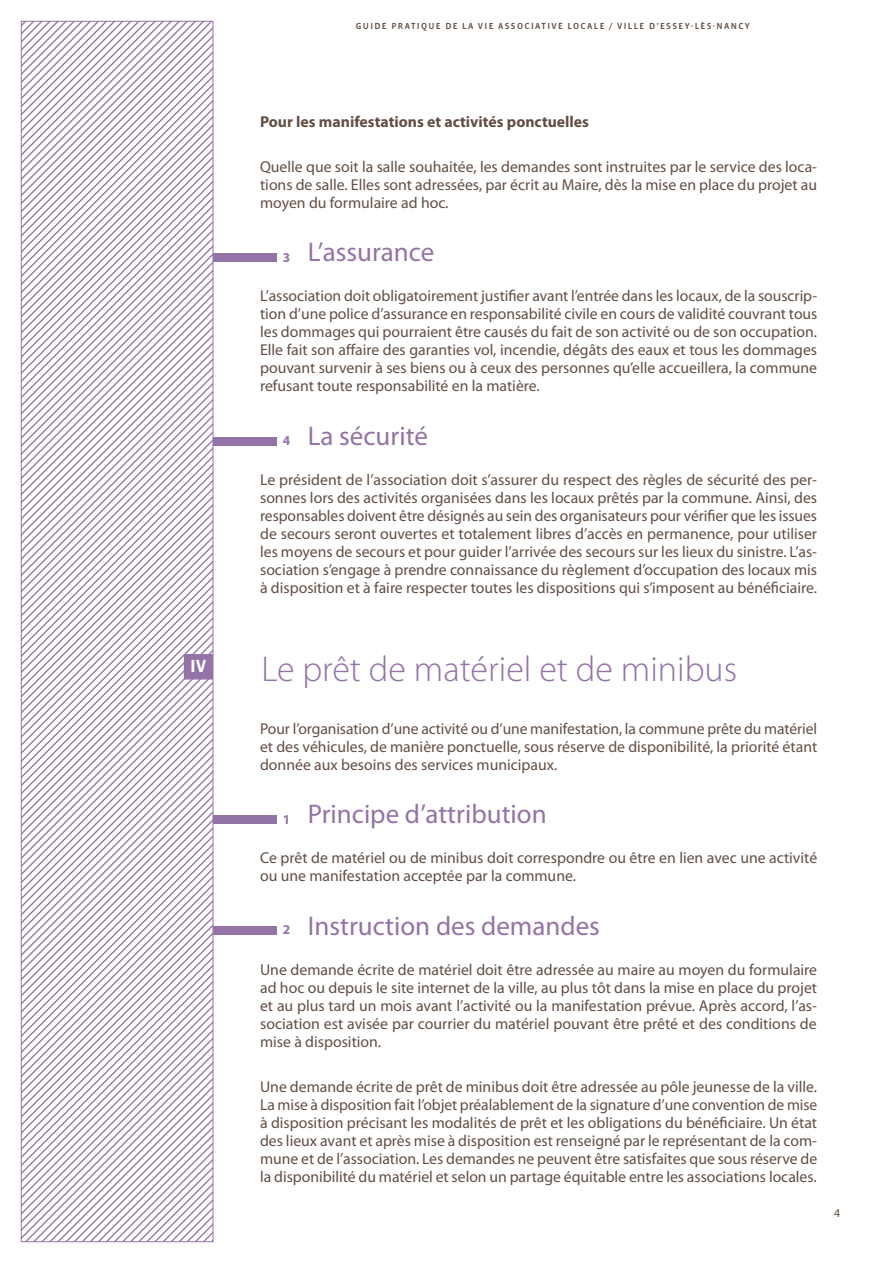
<style>
.page{position:relative;width:893px;height:1263px;background:#fff}
.page>*{position:absolute;margin:0;border:0;box-sizing:border-box;transform-origin:0 0}
.titre{font:300 36px "Myriad Pro";color:#9473a6}
.Style_de_paragraphe{font:27px "Myriad Pro";color:#9473a6}
.titre_article_2{font:700 18px "Vista Sans OT";color:#fff}
.Labeur{font:15.75px/18px "Myriad Pro";color:#634e43;text-align:justify}
.Labeur-2{font:700 15.75px "Myriad Pro";color:#634e43}
.Style_de_paragraphe-2{font:700 13.5px "Myriad Pro";color:#9473a6}
.Labeur-3{font:12px "Myriad Pro";color:#634e43}
.sous-rubriques{font:500 9px "Vista Sans OT";letter-spacing:.15em;color:#634e43}
</style>
<div class="page">
<svg style="left:23px;top:23px;width:188px;height:1217px"></svg>
<div style="left:21px;top:21px;width:192px;height:1221px;border:1px solid #9473a6"></div>
<div style="left:213px;top:437px;width:63px;height:8px;background:#9473a6"></div>
<div style="left:213px;top:815px;width:63px;height:9px;background:#9473a6"></div>
<div style="left:213px;top:926px;width:63px;height:8px;background:#9473a6"></div>
<div style="left:213px;top:254px;width:63px;height:8px;background:#9473a6"></div>
<div style="left:184px;top:654px;width:29px;height:25px;background:#9473a6"></div>
<p class="sous-rubriques" style="left:356px;top:21px;width:396px">GUIDE PRATIQUE DE LA VIE ASSOCIATIVE LOCALE / VILLE D’ESSEY-LÈS-NANCY</p>
<p class="Labeur-2" style="left:260px;top:113px;width:330px">Pour les manifestations et activités ponctuelles</p>
<p class="Labeur" style="left:260px;top:158px;width:559px">Quelle que soit la salle souhaitée, les demandes sont instruites par le service des loca&shy;tions de salle. Elles sont adressées, par écrit au Maire, dès la mise en place du projet au moyen du formulaire ad hoc.</p>
<p class="Style_de_paragraphe" style="left:308px;top:237px;width:128px">L’assurance</p>
<p class="Labeur" style="left:260px;top:287px;width:559px">L’association doit obligatoirement justifier avant l’entrée dans les locaux, de la souscrip&shy;tion d’une police d’assurance en responsabilité civile en cours de validité couvrant tous les dommages qui pourraient être causés du fait de son activité ou de son occupation.<br>Elle fait son affaire des garanties vol, incendie, dégâts des eaux et tous les dommages pouvant survenir à ses biens ou à ceux des personnes qu’elle accueillera, la commune refusant toute responsabilité en la matière.</p>
<p class="Style_de_paragraphe" style="left:308px;top:421px;width:122px">La sécurité</p>
<p class="Labeur" style="left:260px;top:471px;width:559px">Le président de l’association doit s’assurer du respect des règles de sécurité des per&shy;sonnes lors des activités organisées dans les locaux prêtés par la commune. Ainsi, des responsables doivent être désignés au sein des organisateurs pour vérifier que les issues de secours seront ouvertes et totalement libres d’accès en permanence, pour utiliser les moyens de secours et pour guider l’arrivée des secours sur les lieux du sinistre. L’as&shy;sociation s’engage à prendre connaissance du règlement d’occupation des locaux mis à disposition et à faire respecter toutes les dispositions qui s’imposent au bénéficiaire.</p>
<p class="Style_de_paragraphe-2" style="left:283px;top:250px;width:9px">3</p>
<p class="Style_de_paragraphe-2" style="left:283px;top:433px;width:9px">4</p>
<p class="titre_article_2" style="left:190px;top:657px;width:18px">IV</p>
<p class="titre" style="left:261px;top:649px;width:477px">Le prêt de matériel et de minibus</p>
<p class="Labeur" style="left:260px;top:720px;width:559px">Pour l’organisation d’une activité ou d’une manifestation, la commune prête du matériel et des véhicules, de manière ponctuelle, sous réserve de disponibilité, la priorité étant donnée aux besoins des services municipaux.</p>
<p class="Style_de_paragraphe" style="left:308px;top:799px;width:241px">Principe d’attribution</p>
<p class="Labeur" style="left:260px;top:849px;width:559px">Ce prêt de matériel ou de minibus doit correspondre ou être en lien avec une activité ou une manifestation acceptée par la commune.</p>
<p class="Style_de_paragraphe" style="left:308px;top:911px;width:294px">Instruction des demandes</p>
<p class="Labeur" style="left:260px;top:961px;width:559px">Une demande écrite de matériel doit être adressée au maire au moyen du formulaire ad hoc ou depuis le site internet de la ville, au plus tôt dans la mise en place du projet et au plus tard un mois avant l’activité ou la manifestation prévue. Après accord, l’as&shy;sociation est avisée par courrier du matériel pouvant être prêté et des conditions de mise à disposition.</p>
<p class="Labeur" style="left:260px;top:1078px;width:559px">Une demande écrite de prêt de minibus doit être adressée au pôle jeunesse de la ville.<br>La mise à disposition fait l’objet préalablement de la signature d’une convention de mise à disposition précisant les modalités de prêt et les obligations du bénéficiaire. Un état des lieux avant et après mise à disposition est renseigné par le représentant de la com&shy;mune et de l’association. Les demandes ne peuvent être satisfaites que sous réserve de la disponibilité du matériel et selon un partage équitable entre les associations locales.</p>
<p class="Style_de_paragraphe-2" style="left:283px;top:812px;width:9px">1</p>
<p class="Style_de_paragraphe-2" style="left:283px;top:922px;width:9px">2</p>
<p class="Labeur-3" style="left:834px;top:1207px;width:8px">4</p>
</div>
